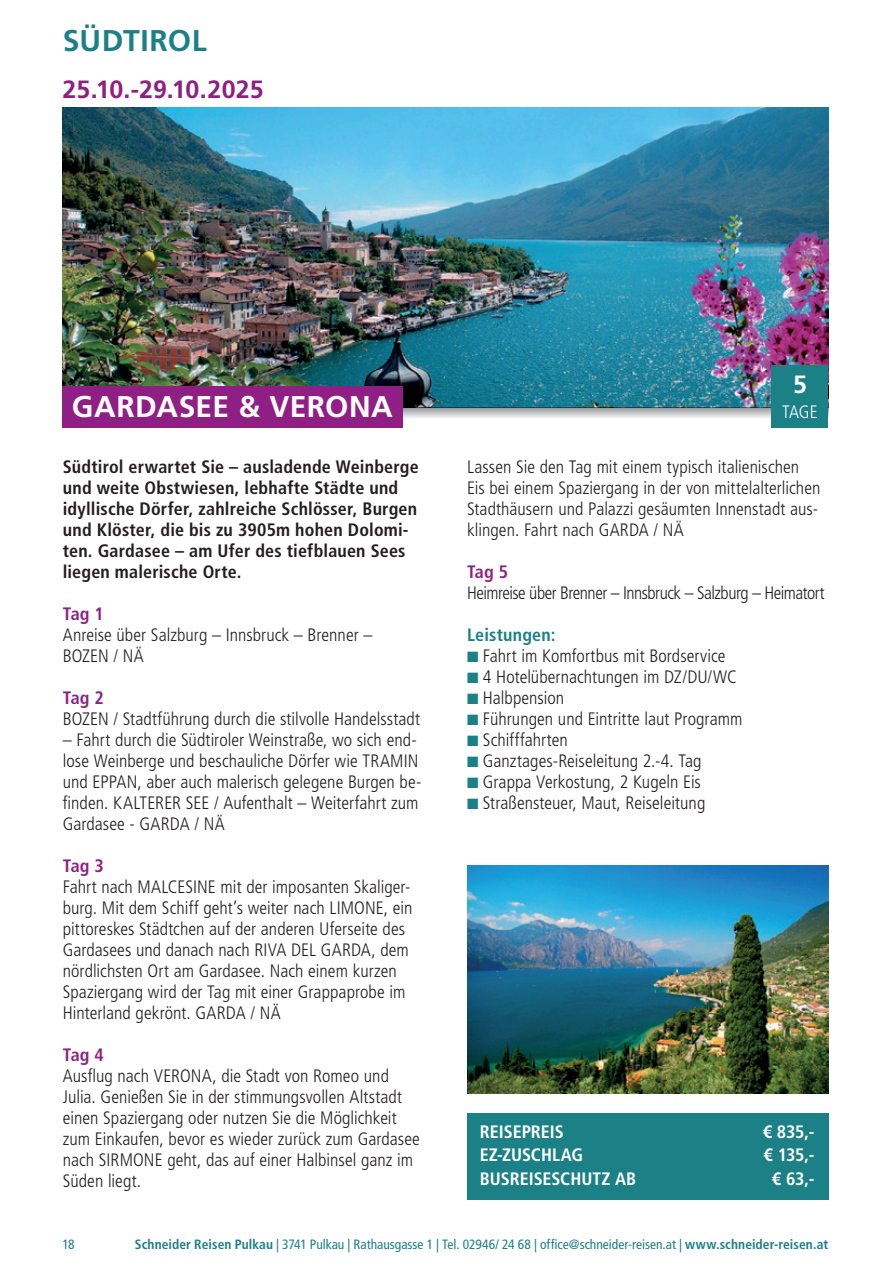
<style>
.page{position:relative;width:896px;height:1263px;background:#fff}
.page>*{position:absolute;margin:0;border:0;box-sizing:border-box;transform-origin:0 0}
.t1{font:700 30px "Frutiger LT Std";letter-spacing:.015em;color:#fff}
.t2{font:700 30px "Frutiger LT Std";letter-spacing:.01em;color:#1c8087}
.t3{font:700 24.9px "Frutiger LT Std";letter-spacing:.005em;color:#901f85}
.t4{font:700 24.9px "Frutiger LT Std";color:#fff}
.t5{font:300 condensed 18px/21px "Frutiger LT Std";color:#231f20}
.t6{font:700 condensed 18px/21px "Frutiger LT Std";letter-spacing:.01em;color:#231f20}
.t7{font:700 condensed 18px "Frutiger LT Std";color:#fff}
.t8{font:300 condensed 18px "Frutiger LT Std";letter-spacing:-.03em;color:#231f20}
.t9{font:700 condensed 18px "Frutiger LT Std";letter-spacing:-.015em;color:#901f85}
.t10{font:700 condensed 18px "Frutiger LT Std";letter-spacing:.01em;color:#1c8087}
.t11{font:300 condensed 18px "Frutiger LT Std";color:#fff}
.t12{font:condensed 13.5px "Frutiger LT Std";color:#1c8087}
.s1{color:#1c8087}
.s2{font-weight:700}
</style>
<div class="page">
<img style="left:62px;top:107px;width:766px;height:300px">
<svg style="left:402px;top:407px;width:369px;height:11px;background:#b5b9bc"></svg>
<div style="left:62px;top:386px;width:340px;height:42px;background:#901f85"></div>
<div style="left:771px;top:365px;width:57px;height:63px;background:#1c8087"></div>
<div style="left:467px;top:1113px;width:361px;height:86px;background:#1c8087"></div>
<img style="left:467px;top:865px;width:361px;height:229px">
<h1 class="t2" style="left:63px;top:23px;width:145px">SÜDTIROL</h1>
<h2 class="t3" style="left:62px;top:75px;width:203px">25.10.-29.10.2025</h2>
<h2 class="t4" style="left:792px;top:370px;width:15px">5</h2>
<h1 class="t1" style="left:72px;top:388px;width:322px">GARDASEE &amp; VERONA</h1>
<p class="t11" style="left:782px;top:401px;width:37px">TAGE</p>
<p class="t6" style="left:63px;top:456px;width:357px">Südtirol erwartet Sie – ausladende Weinberge und weite Obstwiesen, lebhafte Städte und idyllische Dörfer, zahlreiche Schlösser, Burgen und Klöster, die bis zu 3905m hohen Dolomi&shy;ten. Gardasee – am Ufer des tiefblauen Sees liegen malerische Orte.</p>
<p class="t9" style="left:63px;top:603px;width:43px">Tag 1</p>
<p class="t5" style="left:63px;top:624px;width:311px">Anreise über Salzburg – Innsbruck – Brenner –<br>BOZEN / NÄ</p>
<p class="t9" style="left:63px;top:687px;width:43px">Tag 2</p>
<p class="t5" style="left:63px;top:708px;width:359px">BOZEN / Stadtführung durch die stilvolle Handelsstadt</p>
<p class="t5" style="left:63px;top:729px;width:360px">– Fahrt durch die Südtiroler Weinstraße, wo sich end&shy;lose Weinberge und beschauliche Dörfer wie TRAMIN und EPPAN, aber auch malerisch gelegene Burgen be&shy;finden. KALTERER SEE / Aufenthalt – Weiterfahrt zum Gardasee - GARDA / NÄ</p>
<p class="t9" style="left:63px;top:855px;width:43px">Tag 3</p>
<p class="t5" style="left:63px;top:876px;width:351px">Fahrt nach MALCESINE mit der imposanten Skaliger&shy;burg. Mit dem Schiff geht’s weiter nach LIMONE, ein pittoreskes Städtchen auf der anderen Uferseite des Gardasees und danach nach RIVA DEL GARDA, dem nördlichsten Ort am Gardasee. Nach einem kurzen Spaziergang wird der Tag mit einer Grappaprobe im Hinterland gekrönt. GARDA / NÄ</p>
<p class="t9" style="left:63px;top:1044px;width:43px">Tag 4</p>
<p class="t5" style="left:63px;top:1065px;width:358px">Ausflug nach VERONA, die Stadt von Romeo und Julia. Genießen Sie in der stimmungsvollen Altstadt einen Spaziergang oder nutzen Sie die Möglichkeit zum Einkaufen, bevor es wieder zurück zum Gardasee nach SIRMONE geht, das auf einer Halbinsel ganz im Süden liegt.</p>
<p class="t5" style="left:467px;top:456px;width:355px">Lassen Sie den Tag mit einem typisch italienischen Eis bei einem Spaziergang in der von mittelalterlichen Stadthäusern und Palazzi gesäumten Innenstadt aus&shy;klingen. Fahrt nach GARDA / NÄ</p>
<p class="t9" style="left:467px;top:561px;width:43px">Tag 5</p>
<p class="t8" style="left:467px;top:582px;width:359px">Heimreise über Brenner – Innsbruck – Salzburg – Heimatort</p>
<p class="t10" style="left:467px;top:624px;width:90px">Leistungen:</p>
<p class="t5" style="left:467px;top:645px;width:260px"><span class="s1">■</span> Fahrt im Komfortbus mit Bordservice</p>
<p class="t5" style="left:467px;top:666px;width:271px"><span class="s1">■</span> 4 Hotelübernachtungen im DZ/DU/WC</p>
<p class="t5" style="left:467px;top:687px;width:99px"><span class="s1">■</span> Halbpension</p>
<p class="t5" style="left:467px;top:708px;width:277px"><span class="s1">■</span> Führungen und Eintritte laut Programm</p>
<p class="t5" style="left:467px;top:729px;width:102px"><span class="s1">■</span> Schifffahrten</p>
<p class="t5" style="left:467px;top:750px;width:236px"><span class="s1">■</span> Ganztages-Reiseleitung 2.-4. Tag</p>
<p class="t5" style="left:467px;top:771px;width:235px"><span class="s1">■</span> Grappa Verkostung, 2 Kugeln Eis</p>
<p class="t5" style="left:467px;top:792px;width:240px"><span class="s1">■</span> Straßensteuer, Maut, Reiseleitung</p>
<p class="t7" style="left:479px;top:1121px;width:86px">REISEPREIS</p>
<p class="t7" style="left:762px;top:1121px;width:53px">€ 835,-</p>
<p class="t7" style="left:479px;top:1144px;width:105px">EZ-ZUSCHLAG</p>
<p class="t7" style="left:763px;top:1144px;width:52px">€ 135,-</p>
<p class="t7" style="left:479px;top:1168px;width:158px">BUSREISESCHUTZ AB</p>
<p class="t7" style="left:771px;top:1168px;width:44px">€ 63,-</p>
<p class="t12" style="left:62px;top:1237px;width:14px">18</p>
<p class="t12" style="left:135px;top:1237px;width:694px"><span class="s2">Schneider Reisen Pulkau</span> | 3741 Pulkau | Rathausgasse 1 | Tel. 02946/ 24 68 | office@schneider-reisen.at | <span class="s2">www.schneider-reisen.at</span></p>
</div>
